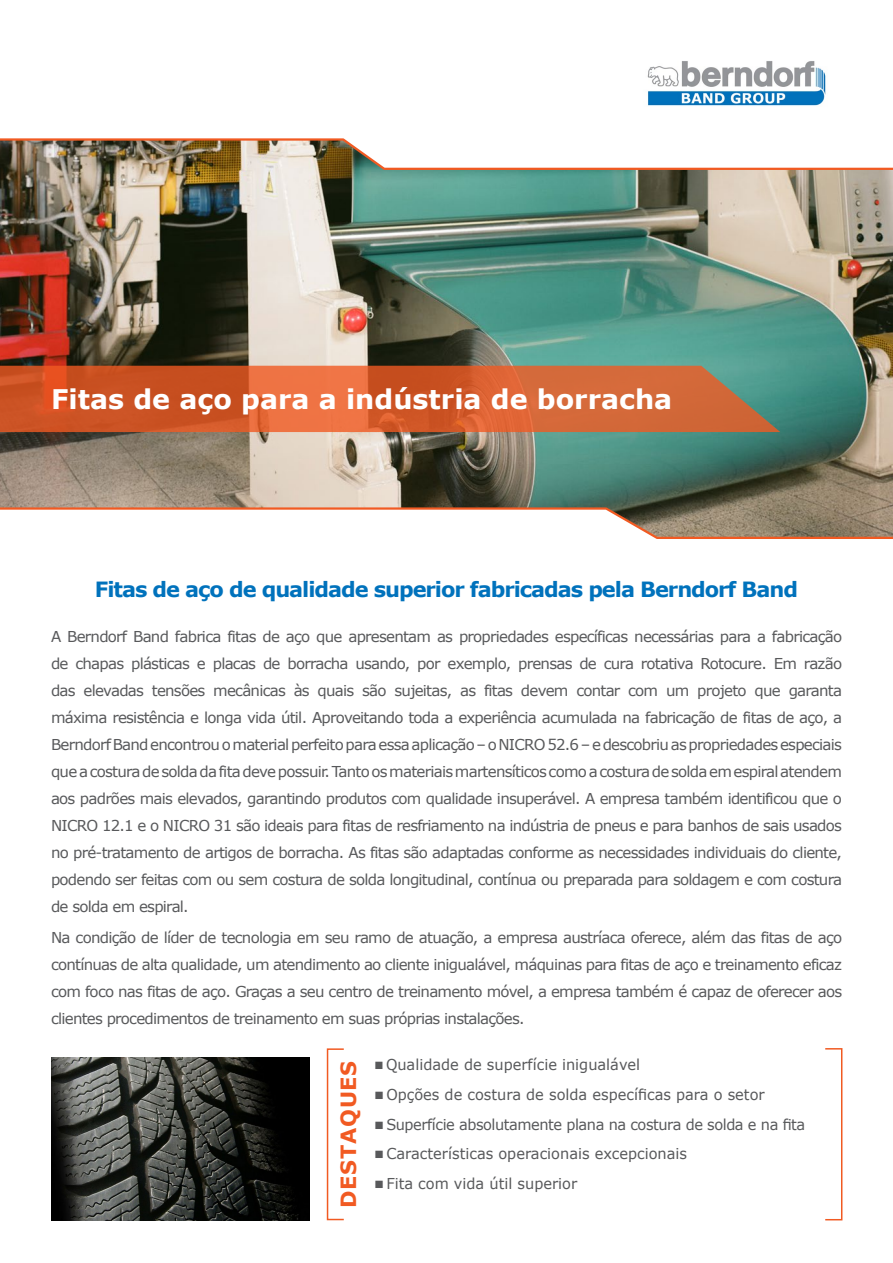
<style>
.page{position:relative;width:893px;height:1263px;background:#fff}
.page>*{position:absolute;margin:0;border:0;box-sizing:border-box;transform-origin:0 0}
.t1{font:700 27px "Verdana";color:#fff}
.t2{font:700 21px "Verdana";letter-spacing:-.05em;color:#0072bc}
.t3{font:700 21px "Verdana";letter-spacing:.035em;color:#f15a22}
.t4{font:15px/27px "Verdana";letter-spacing:-.03em;color:#58595b;text-align:justify}
.t5{font:15px "Verdana";color:#58595b}
</style>
<div class="page">
<img style="left:0;top:138px;width:893px;height:401px">
<img style="left:647px;top:61px;width:179px;height:45px">
<svg style="left:0;top:366px;width:780px;height:66px;background:#cf6133"></svg>
<div style="left:327px;top:1048px;width:18px;height:172px;border:2px solid #f15a22"></div>
<div style="left:824px;top:1048px;width:18px;height:172px;border:2px solid #f15a22"></div>
<img style="left:51px;top:1058px;width:258px;height:163px">
<h1 class="t1" style="left:51px;top:380px;width:623px">Fitas de aço para a indústria de borracha</h1>
<h2 class="t2" style="left:95px;top:574px;width:705px">Fitas de aço de qualidade superior fabricadas pela Berndorf Band</h2>
<p class="t4" style="left:51px;top:622px;width:793px">A Berndorf Band fabrica fitas de aço que apresentam as propriedades específicas necessárias para a fabricação de chapas plásticas e placas de borracha usando, por exemplo, prensas de cura rotativa Rotocure. Em razão das elevadas tensões mecânicas às quais são sujeitas, as fitas devem contar com um projeto que garanta máxima resistência e longa vida útil. Aproveitando toda a experiência acumulada na fabricação de fitas de aço, a Berndorf Band encontrou o material perfeito para essa aplicação – o NICRO 52.6 – e descobriu as propriedades especiais que a costura de solda da fita deve possuir. Tanto os materiais martensíticos como a costura de solda em espiral atendem aos padrões mais elevados, garantindo produtos com qualidade insuperável. A empresa também identificou que o NICRO 12.1 e o NICRO 31 são ideais para fitas de resfriamento na indústria de pneus e para banhos de sais usados no pré-tratamento de artigos de borracha. As fitas são adaptadas conforme as necessidades individuais do cliente, podendo ser feitas com ou sem costura de solda longitudinal, contínua ou preparada para soldagem e com costura de solda em espiral.</p>
<p class="t4" style="left:51px;top:924px;width:793px">Na condição de líder de tecnologia em seu ramo de atuação, a empresa austríaca oferece, além das fitas de aço contínuas de alta qualidade, um atendimento ao cliente inigualável, máquinas para fitas de aço e treinamento eficaz com foco nas fitas de aço. Graças a seu centro de treinamento móvel, a empresa também é capaz de oferecer aos clientes procedimentos de treinamento em suas próprias instalações.</p>
<h2 class="t3" style="left:334px;top:1208px;width:149px;rotate:-90deg">DESTAQUES</h2>
<p class="t5" style="left:375px;top:1054px;width:267px">■ Qualidade de superfície inigualável</p>
<p class="t5" style="left:375px;top:1084px;width:392px">■ Opções de costura de solda específicas para o setor</p>
<p class="t4" style="left:375px;top:1110px;width:432px">■ Superfície absolutamente plana na costura de solda e na fita</p>
<p class="t5" style="left:375px;top:1144px;width:314px">■ Características operacionais excepcionais</p>
<p class="t5" style="left:375px;top:1173px;width:204px">■ Fita com vida útil superior</p>
</div>
